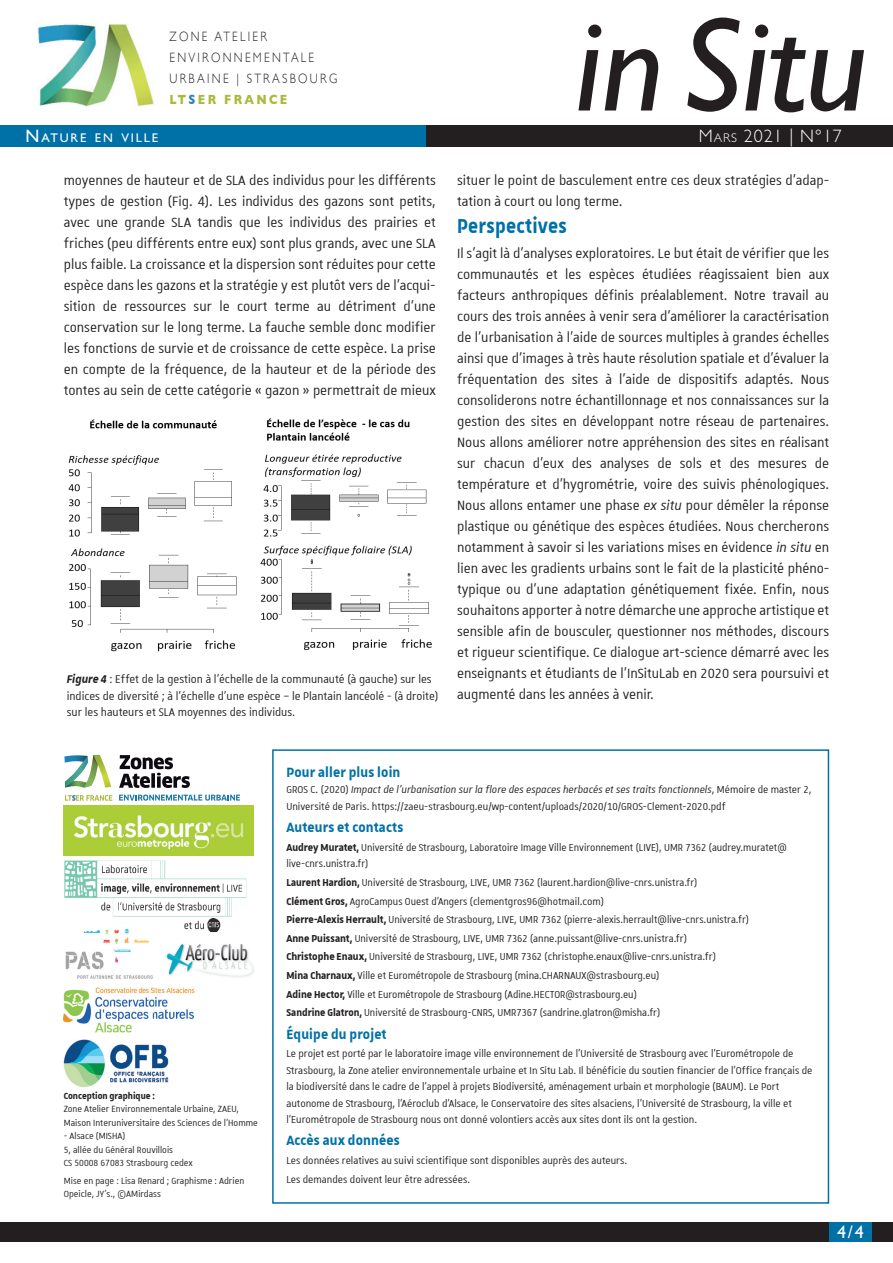
<style>
.page{position:relative;width:893px;height:1263px;background:#fff}
.page>*{position:absolute;margin:0;border:0;box-sizing:border-box;transform-origin:0 0}
.t1{font:italic 134.55px "Gill Sans Std";color:#231f20}
.t2{font:700 27px "Unistra A";letter-spacing:.01em;color:#0071a7;scale:.84 1}
.t3{font:18px/21px "Unistra A";color:#231f20;text-align:justify;scale:.9 1}
.t4{font:700 18px "Unistra A";letter-spacing:.01em;color:#0071a7;scale:.9 1}
.t5{font:300 18px "Gill Sans Std";letter-spacing:.05em;color:#fff}
.t6{font:18px "Gill Sans Std";color:#fff}
.t7{font:15px/16.5px "Unistra A";color:#231f20;scale:.9 1}
.t8{font:13.5px/16.5px "Unistra A";color:#231f20;scale:.9 1}
.t9{font:13.5px/18.6px "Unistra A";color:#231f20;scale:.88 1}
.t10{font:300 13.5px/21px "Gill Sans";letter-spacing:.2em;color:#231f20;scale:.85 1}
.t11{font:12.6px "Gill Sans Std";letter-spacing:.145em;color:#fff}
.t12{font:12px/13.5px "Unistra A";color:#231f20;scale:.9 1}
.t13{font:700 12px "Unistra A";color:#231f20;scale:.9 1}
.s1{font-style:inherit}
.s2{font-weight:700;color:#abba3b}
.s3{font-weight:700;color:#3780b3}
.s4{font-size:18px}
.s5{font-size:12.6px}
.s6{font-style:italic}
.s7{font-weight:700;font-style:italic}
.s8{font-weight:700}
</style>
<div class="page">
<img style="left:38px;top:24px;width:116px;height:83px">
<div style="left:0;top:1222px;width:893px;height:20px;background:#231f20"></div>
<div style="left:829px;top:1222px;width:43px;height:20px;background:#0071a7"></div>
<div style="left:0;top:125px;width:893px;height:21px;background:#231f20"></div>
<div style="left:0;top:125px;width:425px;height:21px;background:#0071a7"></div>
<div style="left:272px;top:749px;width:557px;height:455px;border:2px solid #0071a7"></div>
<img style="left:166px;top:944px;width:88px;height:34px">
<img style="left:63px;top:987px;width:91px;height:46px">
<img style="left:154px;top:987px;width:41px;height:32px">
<svg style="left:64px;top:755px;width:177px;height:46px"></svg>
<img style="left:64px;top:805px;width:189px;height:50px">
<img style="left:64px;top:860px;width:182px;height:72px">
<img style="left:68px;top:418px;width:364px;height:234px">
<img style="left:63px;top:1039px;width:74px;height:48px">
<img style="left:137px;top:1044px;width:32px;height:39px">
<img style="left:65px;top:932px;width:88px;height:47px">
<img style="left:64px;top:928px;width:96px;height:4px">
<p class="t10" style="left:169px;top:26px;width:199px">ZONE ATELIER<br>ENVIRONNEMENTALE<br>URBAINE <span class="s1">| STRASBOURG<br></span><span class="s2">LT</span><span class="s3">S</span><span class="s2">ER FRANCE</span></p>
<h1 class="t1" style="left:575px;top:-12px;width:295px">in Situ</h1>
<p class="t11" style="left:26px;top:130px;width:134px"><span class="s4">N</span>ATURE EN VILLE</p>
<p class="t5" style="left:699px;top:125px;width:145px">M<span class="s5">ARS</span> 2021 | N°17</p>
<p class="t3" style="left:64px;top:169px;width:415px">moyennes de hauteur et de SLA des individus pour les différents types de gestion (Fig. 4). Les individus des gazons sont petits, avec une grande SLA tandis que les individus des prairies et friches (peu différents entre eux) sont plus grands, avec une SLA plus faible. La croissance et la dispersion sont réduites pour cette espèce dans les gazons et la stratégie y est plutôt vers de l’acqui&shy;sition de ressources sur le court terme au détriment d’une conservation sur le long terme. La fauche semble donc modifier les fonctions de survie et de croissance de cette espèce. La prise en compte de la fréquence, de la hauteur et de la période des tontes au sein de cette catégorie « gazon » permettrait de mieux</p>
<p class="t3" style="left:457px;top:169px;width:415px">situer le point de basculement entre ces deux stratégies d’adap&shy;tation à court ou long terme.</p>
<h2 class="t2" style="left:457px;top:210px;width:132px">Perspectives</h2>
<p class="t3" style="left:457px;top:242px;width:415px">Il s’agit là d’analyses exploratoires. Le but était de vérifier que les communautés et les espèces étudiées réagissaient bien aux facteurs anthropiques définis préalablement. Notre travail au cours des trois années à venir sera d’améliorer la caractérisation de l’urbanisation à l’aide de sources multiples à grandes échelles ainsi que d’images à très haute résolution spatiale et d’évaluer la fréquentation des sites à l’aide de dispositifs adaptés. Nous consoliderons notre échantillonnage et nos connaissances sur la gestion des sites en développant notre réseau de partenaires.<br>Nous allons améliorer notre appréhension des sites en réalisant sur chacun d’eux des analyses de sols et des mesures de température et d’hygrométrie, voire des suivis phénologiques.<br>Nous allons entamer une phase <span class="s6">ex situ</span> pour démêler la réponse plastique ou génétique des espèces étudiées. Nous chercherons notamment à savoir si les variations mises en évidence <span class="s6">in situ</span> en lien avec les gradients urbains sont le fait de la plasticité phéno&shy;typique ou d’une adaptation génétiquement fixée. Enfin, nous souhaitons apporter à notre démarche une approche artistique et sensible afin de bousculer, questionner nos méthodes, discours et rigueur scientifique. Ce dialogue art-science démarré avec les enseignants et étudiants de l’InSituLab en 2020 sera poursuivi et augmenté dans les années à venir.</p>
<p class="t7" style="left:67px;top:670px;width:414px"><span class="s7">Figure 4</span> : Effet de la gestion à l’échelle de la communauté (à gauche) sur les indices de diversité ; à l’échelle d’une espèce – le Plantain lancéolé - (à droite) sur les hauteurs et SLA moyennes des individus.</p>
<p class="t13" style="left:64px;top:1089px;width:103px">Conception graphique :</p>
<p class="t12" style="left:64px;top:1102px;width:217px">Zone Atelier Environnementale Urbaine, ZAEU,<br>Maison Interuniversitaire des Sciences de l’Homme</p>
<p class="t12" style="left:64px;top:1129px;width:145px">- Alsace (MISHA)<br>5, allée du Général Rouvillois<br>CS 50008 67083 Strasbourg cedex</p>
<p class="t12" style="left:64px;top:1173px;width:202px">Mise en page : Lisa Renard ; Graphisme : Adrien<br>Opeicle, JY’s., ©AMirdass</p>
<p class="t4" style="left:286px;top:762px;width:128px">Pour aller plus loin</p>
<p class="t8" style="left:286px;top:781px;width:585px">GROS C. (2020) <span class="s6">Impact de l’urbanisation sur la flore des espaces herbacés et ses traits fonctionnels</span>, Mémoire de master 2,<br>Université de Paris. https://zaeu-strasbourg.eu/wp-content/uploads/2020/10/GROS-Clement-2020.pdf</p>
<p class="t4" style="left:286px;top:817px;width:132px">Auteurs et contacts</p>
<p class="t9" style="left:286px;top:838px;width:570px;line-height:16.5px"><span class="s8">Audrey Muratet,</span> Université de Strasbourg, Laboratoire Image Ville Environnement (LIVE), UMR 7362 (audrey.muratet@ live-cnrs.unistra.fr)</p>
<p class="t9" style="left:286px;top:873px;width:527px"><span class="s8">Laurent Hardion,</span> Université de Strasbourg, LIVE, UMR 7362 (laurent.hardion@live-cnrs.unistra.fr)<br><span class="s8">Clément Gros,</span> AgroCampus Ouest d’Angers (clementgros96@hotmail.com)<br><span class="s8">Pierre-Alexis Herrault,</span> Université de Strasbourg, LIVE, UMR 7362 (pierre-alexis.herrault@live-cnrs.unistra.fr)<br><span class="s8">Anne Puissant,</span> Université de Strasbourg, LIVE, UMR 7362 (anne.puissant@live-cnrs.unistra.fr)<br><span class="s8">Christophe Enaux,</span> Université de Strasbourg, LIVE, UMR 7362 (christophe.enaux@live-cnrs.unistra.fr)<br><span class="s8">Mina Charnaux,</span> Ville et Eurométropole de Strasbourg (mina.CHARNAUX@strasbourg.eu)<br><span class="s8">Adine Hector,</span> Ville et Eurométropole de Strasbourg (Adine.HECTOR@strasbourg.eu)<br><span class="s8">Sandrine Glatron,</span> Université de Strasbourg-CNRS, UMR7367 (sandrine.glatron@misha.fr)</p>
<p class="t4" style="left:286px;top:1024px;width:113px">Équipe du projet</p>
<p class="t8" style="left:286px;top:1045px;width:586px">Le projet est porté par le laboratoire image ville environnement de l’Université de Strasbourg avec l’Eurométropole de Strasbourg, la Zone atelier environnementale urbaine et In Situ Lab. Il bénéficie du soutien financier de l’Office français de la biodiversité dans le cadre de l’appel à projets Biodiversité, aménagement urbain et morphologie (BAUM). Le Port autonome de Strasbourg, l’Aéroclub d’Alsace, le Conservatoire des sites alsaciens, l’Université de Strasbourg, la ville et l’Eurométropole de Strasbourg nous ont donné volontiers accès aux sites dont ils ont la gestion.</p>
<p class="t4" style="left:286px;top:1130px;width:128px">Accès aux données</p>
<p class="t8" style="left:286px;top:1151px;width:380px;line-height:18.6px">Les données relatives au suivi scientifique sont disponibles auprès des auteurs.<br>Les demandes doivent leur être adressées.</p>
<p class="t6" style="left:837px;top:1221px;width:28px">4/4</p>
</div>
